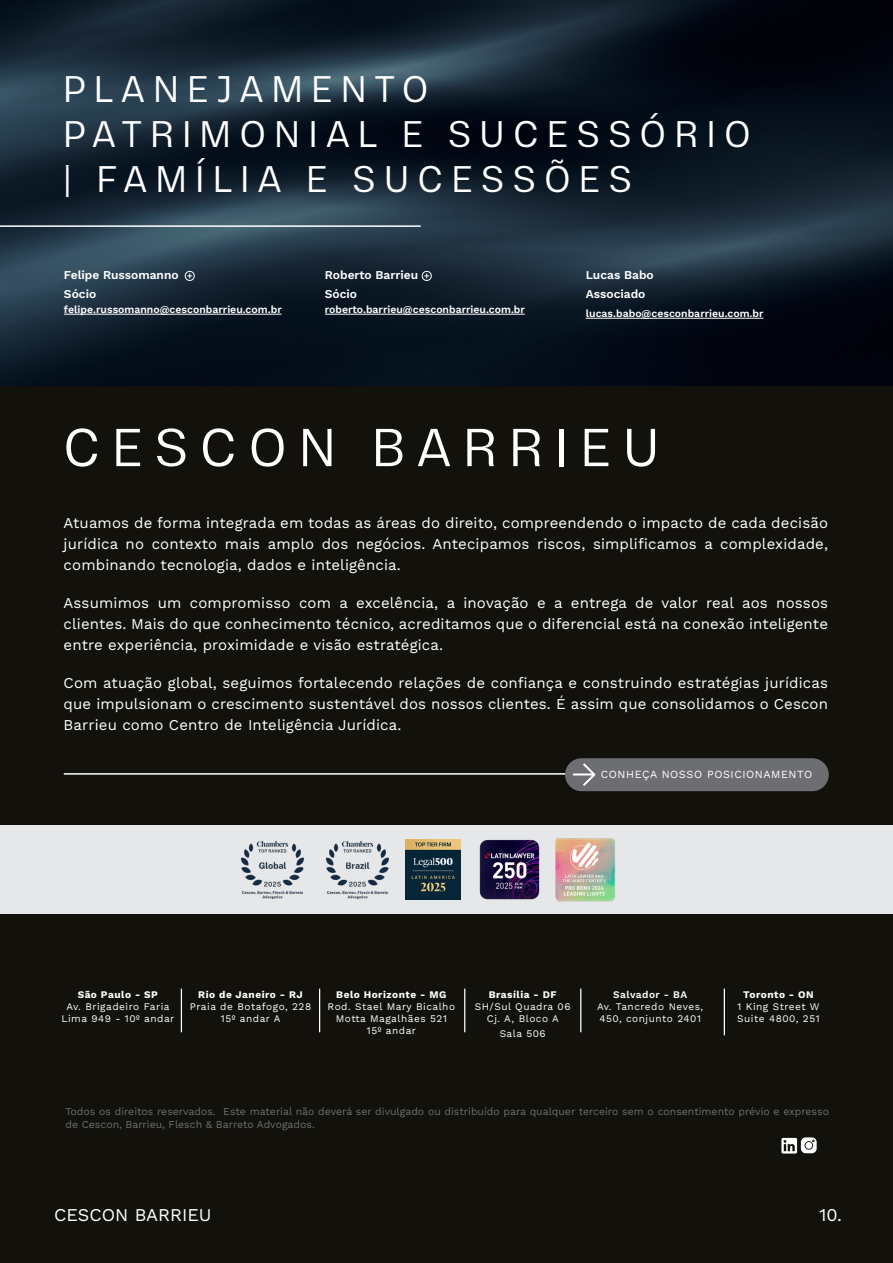
<style>
.page{position:relative;width:893px;height:1263px;background:#fff}
.page>*{position:absolute;margin:0;border:0;box-sizing:border-box;transform-origin:0 0}
.t1{font:300 54px "Vinila";letter-spacing:.2em;color:#fff}
.t2{font:300 37.5px/45px "Vinila";letter-spacing:.2em;color:#fff}
.t3{font:18px "Work Sans";color:#fff}
.t4{font:15px/21px "Work Sans";letter-spacing:.01em;color:#fff;text-align:justify}
.t5{font:600 12px/19px "Work Sans";color:#fff}
.t6{font:10.95px "Work Sans";letter-spacing:.05em;color:#fff}
.t7{font:10.5px/12.6px "Work Sans";color:#6d6e71}
.t8{font:600 10.5px "Work Sans";color:#fff}
.t9{font:10.05px/12.1px "Work Sans";letter-spacing:.05em;color:#fff;text-align:center}
.t10{font:700 10.05px "Work Sans";letter-spacing:.05em;color:#fff}
.t11{font:600 10.05px "Work Sans";letter-spacing:.045em;color:#fff}
</style>
<div class="page">
<img style="left:0;top:0;width:893px;height:387px">
<div style="left:0;top:387px;width:893px;height:876px;background:#12110c"></div>
<hr style="left:0;top:225px;width:421px;height:2px;background:#fff">
<hr style="left:64px;top:773px;width:735px;height:2px;background:#fff">
<div style="left:565px;top:758px;width:264px;height:33px;background:#6d6e71;border-radius:16px"></div>
<svg style="left:571px;top:761px;width:25px;height:27px"></svg>
<hr style="left:181px;top:989px;width:1px;height:43px;background:#fff">
<hr style="left:319px;top:989px;width:1px;height:43px;background:#fff">
<hr style="left:464px;top:989px;width:1px;height:43px;background:#fff">
<hr style="left:580px;top:988px;width:1px;height:44px;background:#fff">
<hr style="left:724px;top:989px;width:1px;height:46px;background:#fff">
<svg style="left:781px;top:1137px;width:36px;height:16px"></svg>
<hr style="left:64px;top:314px;width:218px;height:1px;background:#fff">
<svg style="left:185px;top:271px;width:10px;height:10px"></svg>
<hr style="left:325px;top:314px;width:200px;height:1px;background:#fff">
<hr style="left:586px;top:318px;width:177px;height:1px;background:#fff">
<svg style="left:422px;top:271px;width:10px;height:10px"></svg>
<div style="left:0;top:825px;width:893px;height:89px;background:#e6e7e8"></div>
<img style="left:479px;top:839px;width:60px;height:60px">
<img style="left:406px;top:839px;width:54px;height:60px">
<img style="left:326px;top:841px;width:63px;height:59px">
<img style="left:241px;top:841px;width:63px;height:59px">
<img style="left:555px;top:838px;width:60px;height:64px">
<h2 class="t2" style="left:63px;top:66px;width:690px">PLANEJAMENTO<br>PATRIMONIAL E SUCESSÓRIO | FAMÍLIA E SUCESSÕES</h2>
<p class="t5" style="left:64px;top:265px;width:116px">Felipe Russomanno<br>Sócio</p>
<p class="t8" style="left:64px;top:302px;width:219px">felipe.russomanno@cesconbarrieu.com.br</p>
<p class="t5" style="left:325px;top:265px;width:95px">Roberto Barrieu<br>Sócio</p>
<p class="t8" style="left:325px;top:302px;width:202px">roberto.barrieu@cesconbarrieu.com.br</p>
<p class="t5" style="left:586px;top:265px;width:69px">Lucas Babo<br>Associado</p>
<p class="t8" style="left:586px;top:306px;width:179px">lucas.babo@cesconbarrieu.com.br</p>
<h1 class="t1" style="left:63px;top:415px;width:599px">CESCON BARRIEU</h1>
<p class="t4" style="left:64px;top:511px;width:766px">Atuamos de forma integrada em todas as áreas do direito, compreendendo o impacto de cada decisão jurídica no contexto mais amplo dos negócios. Antecipamos riscos, simplificamos a complexidade, combinando tecnologia, dados e inteligência.</p>
<p class="t4" style="left:64px;top:591px;width:766px">Assumimos um compromisso com a excelência, a inovação e a entrega de valor real aos nossos clientes. Mais do que conhecimento técnico, acreditamos que o diferencial está na conexão inteligente entre experiência, proximidade e visão estratégica.</p>
<p class="t4" style="left:64px;top:671px;width:766px">Com atuação global, seguimos fortalecendo relações de confiança e construindo estratégias jurídicas que impulsionam o crescimento sustentável dos nossos clientes. É assim que consolidamos o Cescon Barrieu como Centro de Inteligência Jurídica.</p>
<p class="t6" style="left:601px;top:766px;width:213px">CONHEÇA NOSSO POSICIONAMENTO</p>
<p class="t10" style="left:78px;top:987px;width:82px">São Paulo - SP</p>
<p class="t9" style="left:62px;top:1000px;width:114px">Av. Brigadeiro Faria<br>Lima 949 - 10º andar</p>
<p class="t10" style="left:198px;top:987px;width:106px">Rio de Janeiro - RJ</p>
<p class="t9" style="left:190px;top:1000px;width:123px">Praia de Botafogo, 228<br>15º andar A</p>
<p class="t10" style="left:336px;top:987px;width:112px">Belo Horizonte - MG</p>
<p class="t9" style="left:328px;top:1000px;width:129px">Rod. Stael Mary Bicalho<br>Motta Magalhães 521<br>15º andar</p>
<p class="t10" style="left:489px;top:987px;width:69px">Brasília - DF</p>
<p class="t9" style="left:475px;top:1000px;width:97px">SH/Sul Quadra 06<br>Cj. A, Bloco A</p>
<p class="t9" style="left:500px;top:1027px;width:47px">Sala 506</p>
<p class="t11" style="left:613px;top:987px;width:75px">Salvador - BA</p>
<p class="t9" style="left:597px;top:1000px;width:108px;text-align:left">Av. Tancredo Neves,<br>450, conjunto 2401</p>
<p class="t10" style="left:743px;top:987px;width:72px">Toronto - ON</p>
<p class="t9" style="left:737px;top:1000px;width:84px;text-align:left">1 King Street W<br>Suite 4800, 251</p>
<p class="t7" style="left:65px;top:1105px;width:765px">Todos os direitos reservados. Este material não deverá ser divulgado ou distribuído para qualquer terceiro sem o consentimento prévio e expresso de Cescon, Barrieu, Flesch &amp; Barreto Advogados.</p>
<p class="t3" style="left:54px;top:1202px;width:159px">CESCON BARRIEU</p>
<p class="t3" style="left:819px;top:1202px;width:24px">10.</p>
</div>
